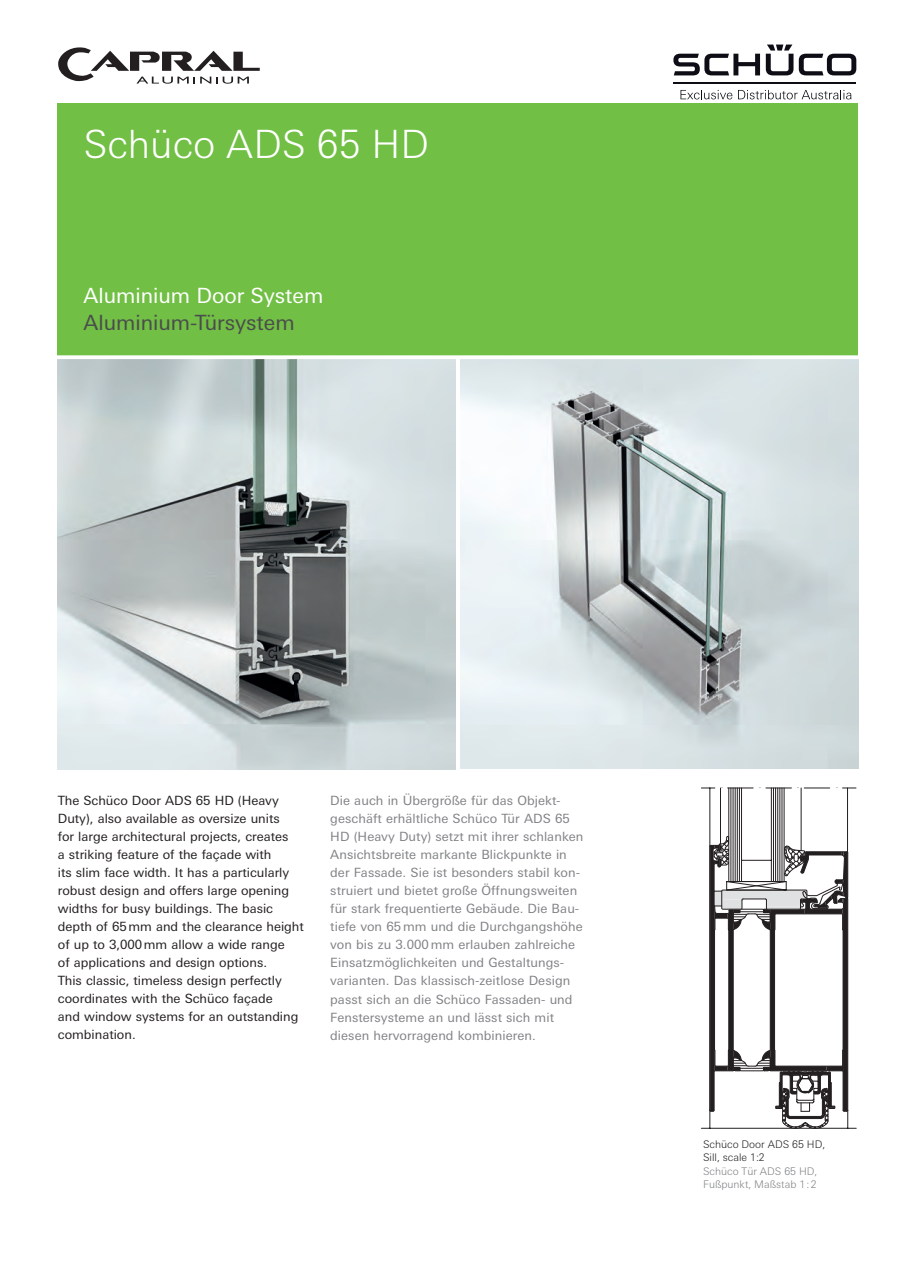
<style>
.page{position:relative;width:916px;height:1286px;background:#fff}
.page>*{position:absolute;margin:0;border:0;box-sizing:border-box;transform-origin:0 0}
.t1{font:300 39px "Univers For Schueco 330";color:#fff}
.t2{font:21px "Univers For Schueco 430 Reg";color:#fff}
.t3{font:21px "Univers For Schueco 430 Reg";color:#4b4c4d}
.t4{font:12.75px/18px "Univers For Schueco 430 Reg";letter-spacing:.005em;color:#808285}
.t5{font:12.75px/18px "Univers For Schueco 430 Reg";color:#231f20}
.t6{font:300 10.5px/13.5px "Univers For Schueco 330";color:#808285}
.t7{font:300 10.5px/13.5px "Univers For Schueco 330";color:#231f20}
</style>
<div class="page">
<div style="left:58px;top:103px;width:799px;height:254px;background:#71bf44"></div>
<img style="left:460px;top:359px;width:397px;height:410px">
<img style="left:58px;top:359px;width:397px;height:410px">
<svg style="left:701px;top:787px;width:155px;height:341px"></svg>
<svg style="left:58px;top:47px;width:201px;height:37px"></svg>
<hr style="left:673px;top:82px;width:182px;height:1px;background:#0e0c15">
<svg style="left:673px;top:54px;width:86px;height:21px"></svg>
<svg style="left:765px;top:45px;width:90px;height:30px"></svg>
<svg style="left:680px;top:90px;width:170px;height:9px"></svg>
<svg style="left:57px;top:355px;width:801px;height:2px;background:#e6f4df"></svg>
<h1 class="t1" style="left:83px;top:121px;width:347px">Schüco ADS 65 HD</h1>
<h2 class="t2" style="left:83px;top:283px;width:241px">Aluminium Door System</h2>
<h2 class="t3" style="left:83px;top:310px;width:213px">Aluminium-Türsystem</h2>
<p class="t5" style="left:58px;top:792px;width:247px">The Schüco Door ADS 65 HD (Heavy Duty), also available as oversize units<br>for large architectural projects, creates<br>a striking feature of the façade with<br>its slim face width. It has a particularly robust design and offers large opening widths for busy buildings. The basic depth of 65mm and the clearance height of up to 3,000mm allow a wide range<br>of applications and design options.<br>This classic, timeless design perfectly coordinates with the Schüco façade<br>and window systems for an outstanding combination.</p>
<p class="t4" style="left:330px;top:792px;width:254px">Die auch in Übergröße für das Objekt&shy;geschäft erhältliche Schüco Tür ADS 65<br>HD (Heavy Duty) setzt mit ihrer schlanken Ansichtsbreite markante Blickpunkte in der Fassade. Sie ist besonders stabil kon&shy;struiert und bietet große Öffnungsweiten für stark frequentierte Gebäude. Die Bau&shy;tiefe von 65mm und die Durchgangshöhe von bis zu 3.000mm erlauben zahlreiche Einsatzmöglichkeiten und Gestaltungs&shy;varianten. Das klassisch-zeitlose Design passt sich an die Schüco Fassaden- und Fenstersysteme an und lässt sich mit diesen hervorragend kombinieren.</p>
<p class="t7" style="left:702px;top:1137px;width:124px">Schüco Door ADS 65 HD,<br>Sill, scale 1:2</p>
<p class="t6" style="left:702px;top:1164px;width:116px">Schüco Tür ADS 65 HD,<br>Fußpunkt, Maßstab 1:2</p>
</div>
